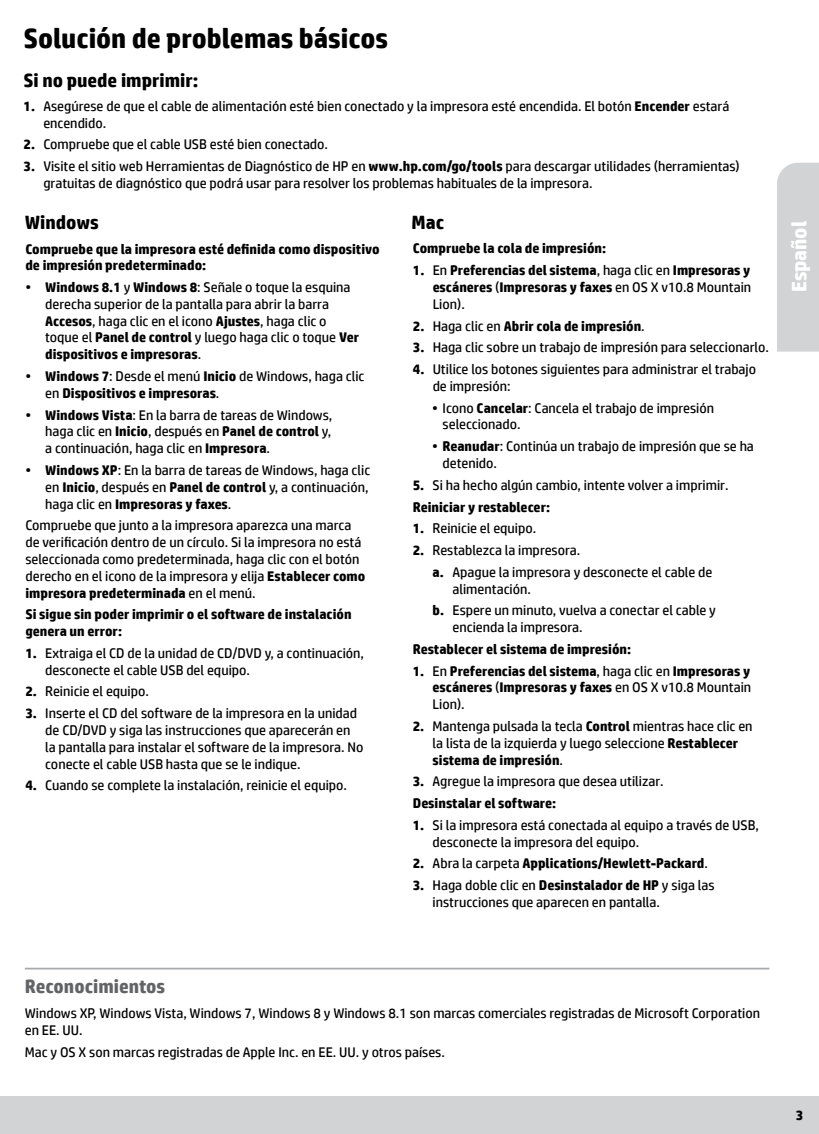
<style>
.page{position:relative;width:819px;height:1134px;background:#fff}
.page>*{position:absolute;margin:0;border:0;box-sizing:border-box;transform-origin:0 0}
.t1{font:700 28px "HP Simplified";color:#000}
.t2{font:700 21px "HP Simplified";color:#fff}
.t3{font:700 19.25px "HP Simplified";color:#000}
.t4{font:700 19.25px "HP Simplified";color:#636466}
.t5{font:14px/16.8px "HP Simplified";color:#000}
.t6{font:700 14px/16.8px "HP Simplified";color:#000}
.s1{font-weight:700}
.s2{font-weight:400}
</style>
<div class="page">
<div style="left:777px;top:163px;width:42px;height:189px;background:#d1d3d4"></div>
<div style="left:0;top:1096px;width:819px;height:38px;background:#d1d3d4"></div>
<hr style="left:25px;top:968px;width:744px;height:1px;background:#a7a9ac">
<h1 class="t1" style="left:24px;top:20px;width:366px">Solución de problemas básicos</h1>
<h3 class="t3" style="left:24px;top:67px;width:176px">Si no puede imprimir:</h3>
<p class="t5" style="left:43px;top:97px;width:687px;text-indent:-20px"><span class="s1">1.</span> Asegúrese de que el cable de alimentación esté bien conectado y la impresora esté encendida. El botón <span class="s1">Encender</span> estará encendido.</p>
<p class="t5" style="left:24px;top:136px;width:306px"><span class="s1">2.</span> Compruebe que el cable USB esté bien conectado.</p>
<p class="t5" style="left:43px;top:158px;width:698px;text-indent:-20px"><span class="s1">3.</span> Visite el sitio web Herramientas de Diagnóstico de HP en <span class="s1">www.hp.com/go/tools</span> para descargar utilidades (herramientas) gratuitas de diagnóstico que podrá usar para resolver los problemas habituales de la impresora.</p>
<h3 class="t3" style="left:25px;top:210px;width:76px">Windows</h3>
<h3 class="t3" style="left:412px;top:210px;width:34px">Mac</h3>
<p class="t6" style="left:25px;top:240px;width:356px">Compruebe que la impresora esté definida como dispositivo de impresión predeterminado:</p>
<p class="t5" style="left:45px;top:279px;width:315px;text-indent:-20px">• <span class="s1">Windows 8.1</span> y <span class="s1">Windows 8</span>: Señale o toque la esquina derecha superior de la pantalla para abrir la barra <span class="s1">Accesos</span>, haga clic en el icono <span class="s1">Ajustes</span>, haga clic o toque el <span class="s1">Panel de control</span> y luego haga clic o toque <span class="s1">Ver dispositivos e impresoras</span>.</p>
<p class="t6" style="left:45px;top:368px;width:321px;text-indent:-20px"><span class="s2">•</span> Windows 7<span class="s2">: Desde el menú</span> Inicio <span class="s2">de Windows, haga clic en</span> Dispositivos e impresoras<span class="s2">.</span></p>
<p class="t5" style="left:45px;top:406px;width:289px;text-align:justify;text-indent:-20px">• <span class="s1">Windows Vista</span>: En la barra de tareas de Windows, haga clic en <span class="s1">Inicio</span>, después en <span class="s1">Panel de control</span> y, a continuación, haga clic en <span class="s1">Impresora</span>.</p>
<p class="t5" style="left:45px;top:462px;width:327px;text-indent:-20px">• <span class="s1">Windows XP</span>: En la barra de tareas de Windows, haga clic en <span class="s1">Inicio</span>, después en <span class="s1">Panel de control</span> y, a continuación, haga clic en <span class="s1">Impresoras y faxes</span>.</p>
<p class="t5" style="left:25px;top:517px;width:341px">Compruebe que junto a la impresora aparezca una marca de verificación dentro de un círculo. Si la impresora no está seleccionada como predeterminada, haga clic con el botón derecho en el icono de la impresora y elija <span class="s1">Establecer como impresora predeterminada</span> en el menú.</p>
<p class="t6" style="left:25px;top:606px;width:328px">Si sigue sin poder imprimir o el software de instalación genera un error:</p>
<p class="t5" style="left:45px;top:644px;width:320px;text-indent:-20px"><span class="s1">1.</span> Extraiga el CD de la unidad de CD/DVD y, a continuación, desconecte el cable USB del equipo.</p>
<p class="t5" style="left:25px;top:683px;width:125px"><span class="s1">2.</span> Reinicie el equipo.</p>
<p class="t5" style="left:45px;top:705px;width:320px;text-indent:-20px"><span class="s1">3.</span> Inserte el CD del software de la impresora en la unidad de CD/DVD y siga las instrucciones que aparecerán en la pantalla para instalar el software de la impresora. No conecte el cable USB hasta que se le indique.</p>
<p class="t5" style="left:25px;top:777px;width:323px"><span class="s1">4.</span> Cuando se complete la instalación, reinicie el equipo.</p>
<p class="t6" style="left:413px;top:240px;width:195px">Compruebe la cola de impresión:</p>
<p class="t6" style="left:433px;top:262px;width:320px;text-align:justify;text-indent:-20px">1. <span class="s2">En</span> Preferencias del sistema<span class="s2">, haga clic en</span> Impresoras y escáneres <span class="s2">(</span>Impresoras y faxes <span class="s2">en OS X v10.8 Mountain Lion).</span></p>
<p class="t6" style="left:413px;top:317px;width:233px">2. <span class="s2">Haga clic en</span> Abrir cola de impresión<span class="s2">.</span></p>
<p class="t5" style="left:413px;top:339px;width:358px"><span class="s1">3.</span> Haga clic sobre un trabajo de impresión para seleccionarlo.</p>
<p class="t5" style="left:433px;top:361px;width:325px;text-indent:-20px"><span class="s1">4.</span> Utilice los botones siguientes para administrar el trabajo de impresión:</p>
<p class="t5" style="left:443px;top:399px;width:273px;text-indent:-10px">• Icono <span class="s1">Cancelar</span>: Cancela el trabajo de impresión seleccionado.</p>
<p class="t5" style="left:443px;top:438px;width:313px;text-indent:-10px">• <span class="s1">Reanudar</span>: Continúa un trabajo de impresión que se ha detenido.</p>
<p class="t5" style="left:413px;top:474px;width:317px;line-height:21.7px"><span class="s1">5.</span> Si ha hecho algún cambio, intente volver a imprimir.<br><span class="s1">Reiniciar y restablecer:</span></p>
<p class="t5" style="left:413px;top:520px;width:125px"><span class="s1">1.</span> Reinicie el equipo.</p>
<p class="t5" style="left:433px;top:539px;width:281px;line-height:21.7px;text-indent:-20px"><span class="s1">2.</span> Restablezca la impresora.<br><span class="s1">a.</span> Apague la impresora y desconecte el cable de</p>
<p class="t5" style="left:433px;top:578px;width:285px;line-height:21.7px;text-indent:20px">alimentación.<br><span class="s1">b.</span> Espere un minuto, vuelva a conectar el cable y</p>
<p class="t5" style="left:452px;top:619px;width:132px">encienda la impresora.</p>
<p class="t6" style="left:413px;top:641px;width:220px">Restablecer el sistema de impresión:</p>
<p class="t6" style="left:433px;top:662px;width:320px;text-align:justify;text-indent:-20px">1. <span class="s2">En</span> Preferencias del sistema<span class="s2">, haga clic en</span> Impresoras y escáneres <span class="s2">(</span>Impresoras y faxes <span class="s2">en OS X v10.8 Mountain Lion).</span></p>
<p class="t5" style="left:433px;top:718px;width:322px;text-indent:-20px"><span class="s1">2.</span> Mantenga pulsada la tecla <span class="s1">Control</span> mientras hace clic en la lista de la izquierda y luego seleccione <span class="s1">Restablecer sistema de impresión</span>.</p>
<p class="t5" style="left:413px;top:770px;width:253px;line-height:21.7px"><span class="s1">3.</span> Agregue la impresora que desea utilizar.<br><span class="s1">Desinstalar el software:</span></p>
<p class="t5" style="left:433px;top:816px;width:328px;text-indent:-20px"><span class="s1">1.</span> Si la impresora está conectada al equipo a través de USB, desconecte la impresora del equipo.</p>
<p class="t6" style="left:413px;top:855px;width:297px">2. <span class="s2">Abra la carpeta</span> Applications/Hewlett-Packard<span class="s2">.</span></p>
<p class="t5" style="left:433px;top:877px;width:283px;text-indent:-20px"><span class="s1">3.</span> Haga doble clic en <span class="s1">Desinstalador de HP</span> y siga las instrucciones que aparecen en pantalla.</p>
<h2 class="t2" style="left:786px;top:292px;width:73px;rotate:-90deg">Español</h2>
<h3 class="t4" style="left:25px;top:974px;width:142px">Reconocimientos</h3>
<p class="t5" style="left:25px;top:1005px;width:737px">Windows XP, Windows Vista, Windows 7, Windows 8 y Windows 8.1 son marcas comerciales registradas de Microsoft Corporation en EE. UU.</p>
<p class="t5" style="left:25px;top:1043px;width:422px">Mac y OS X son marcas registradas de Apple Inc. en EE. UU. y otros países.</p>
<p class="t6" style="left:796px;top:1107px;width:9px">3</p>
</div>
